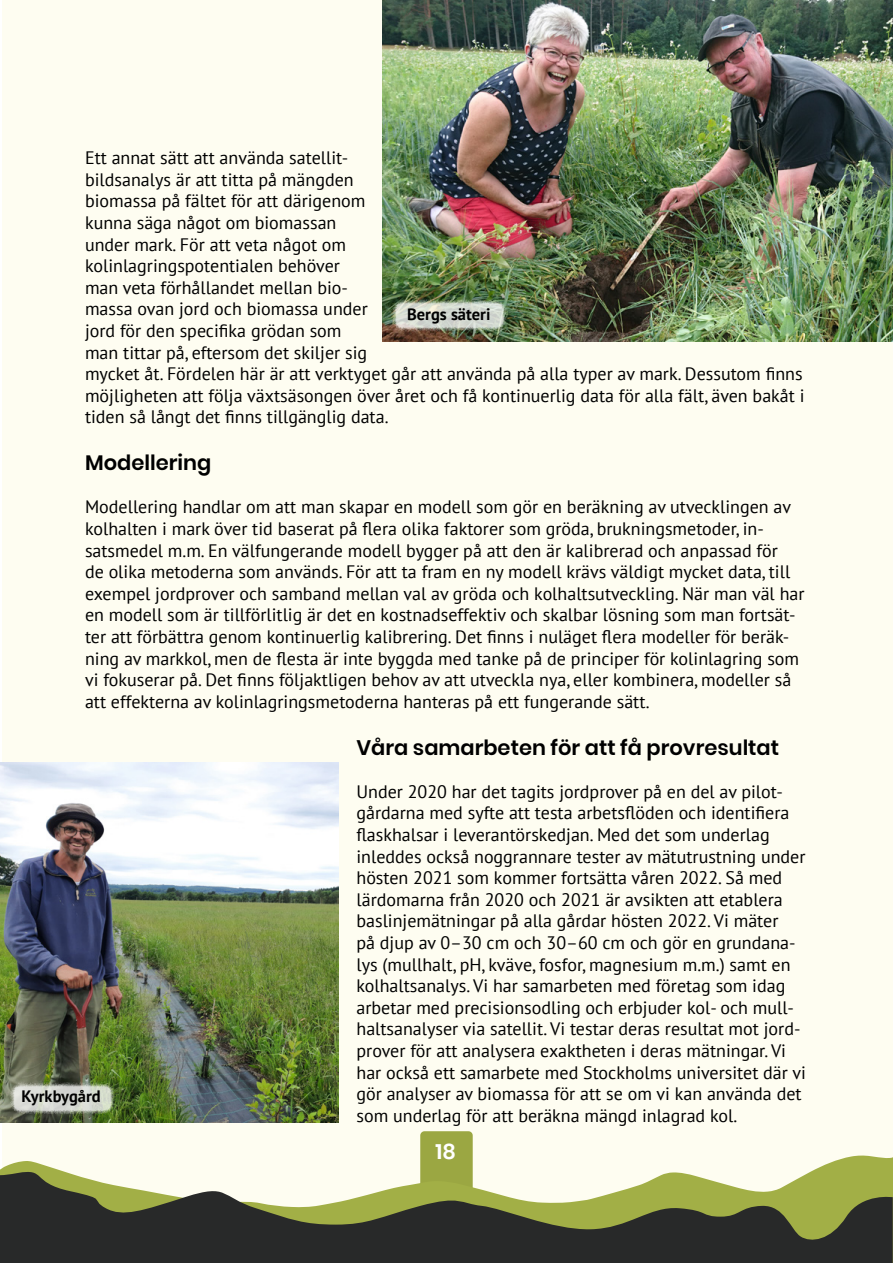
<style>
.page{position:relative;width:893px;height:1263px;background:#fff}
.page>*{position:absolute;margin:0;border:0;box-sizing:border-box;transform-origin:0 0}
.t1{font:600 21px "Poppins";color:#000}
.t2{font:600 21px "Poppins";color:#fff}
.t3{font:18px/21.6px "PT Sans";color:#000}
.t4{font:700 16.5px "PT Sans";color:#000}
</style>
<div class="page">
<div style="left:2px;top:0;width:891px;height:1260px;background:#fefdf1"></div>
<img style="left:0;top:762px;width:338px;height:361px">
<div style="left:420px;top:1131px;width:53px;height:132px;background:#9ba742;border-radius:4px"></div>
<img style="left:382px;top:0;width:511px;height:341px">
<img style="left:392px;top:299px;width:115px;height:32px;border-radius:13px">
<svg style="left:10px;top:1081px;width:105px;height:33px;background:#bbc1b3"></svg>
<svg style="left:0;top:1155px;width:892px;height:17px"></svg>
<svg style="left:0;top:1172px;width:892px;height:91px;fill:#282929"></svg>
<svg style="left:892px;top:1157px;width:1px;height:106px"></svg>
<p class="t3" style="left:85px;top:147px;width:721px">Ett annat sätt att använda satellit-<br>bildsanalys är att titta på mängden<br>biomassa på fältet för att därigenom<br>kunna säga något om biomassan<br>under mark. För att veta något om<br>kolinlagringspotentialen behöver<br>man veta förhållandet mellan bio-<br>massa ovan jord och biomassa under<br>jord för den specifika grödan som<br>man tittar på, eftersom det skiljer sig<br>mycket åt. Fördelen här är att verktyget går att använda på alla typer av mark. Dessutom finns möjligheten att följa växtsäsongen över året och få kontinuerlig data för alla fält, även bakåt i tiden så långt det finns tillgänglig data.</p>
<p class="t1" style="left:85px;top:451px;width:128px">Modellering</p>
<p class="t3" style="left:85px;top:496px;width:721px">Modellering handlar om att man skapar en modell som gör en beräkning av utvecklingen av kolhalten i mark över tid baserat på flera olika faktorer som gröda, brukningsmetoder, in&shy;satsmedel m.m. En välfungerande modell bygger på att den är kalibrerad och anpassad för<br>de olika metoderna som används. För att ta fram en ny modell krävs väldigt mycket data, till exempel jordprover och samband mellan val av gröda och kolhaltsutveckling. När man väl har en modell som är tillförlitlig är det en kostnadseffektiv och skalbar lösning som man fortsät&shy;ter att förbättra genom kontinuerlig kalibrering. Det finns i nuläget flera modeller för beräk&shy;ning av markkol, men de flesta är inte byggda med tanke på de principer för kolinlagring som vi fokuserar på. Det finns följaktligen behov av att utveckla nya, eller kombinera, modeller så att effekterna av kolinlagringsmetoderna hanteras på ett fungerande sätt.</p>
<p class="t1" style="left:356px;top:735px;width:424px">Våra samarbeten för att få provresultat</p>
<p class="t3" style="left:356px;top:780px;width:451px">Under 2020 har det tagits jordprover på en del av pilot&shy;gårdarna med syfte att testa arbetsflöden och identifiera flaskhalsar i leverantörskedjan. Med det som underlag inleddes också noggrannare tester av mätutrustning under hösten 2021 som kommer fortsätta våren 2022. Så med lärdomarna från 2020 och 2021 är avsikten att etablera baslinjemätningar på alla gårdar hösten 2022. Vi mäter<br>på djup av 0–30 cm och 30–60 cm och gör en grundana&shy;lys (mullhalt, pH, kväve, fosfor, magnesium m.m.) samt en kolhaltsanalys. Vi har samarbeten med företag som idag arbetar med precisionsodling och erbjuder kol- och mull&shy;haltsanalyser via satellit. Vi testar deras resultat mot jord&shy;prover för att analysera exaktheten i deras mätningar. Vi har också ett samarbete med Stockholms universitet där vi gör analyser av biomassa för att se om vi kan använda det som underlag för att beräkna mängd inlagrad kol.</p>
<p class="t4" style="left:407px;top:303px;width:85px">Bergs säteri</p>
<p class="t4" style="left:22px;top:1086px;width:81px">Kyrkbygård</p>
<p class="t2" style="left:436px;top:1140px;width:22px">18</p>
</div>
